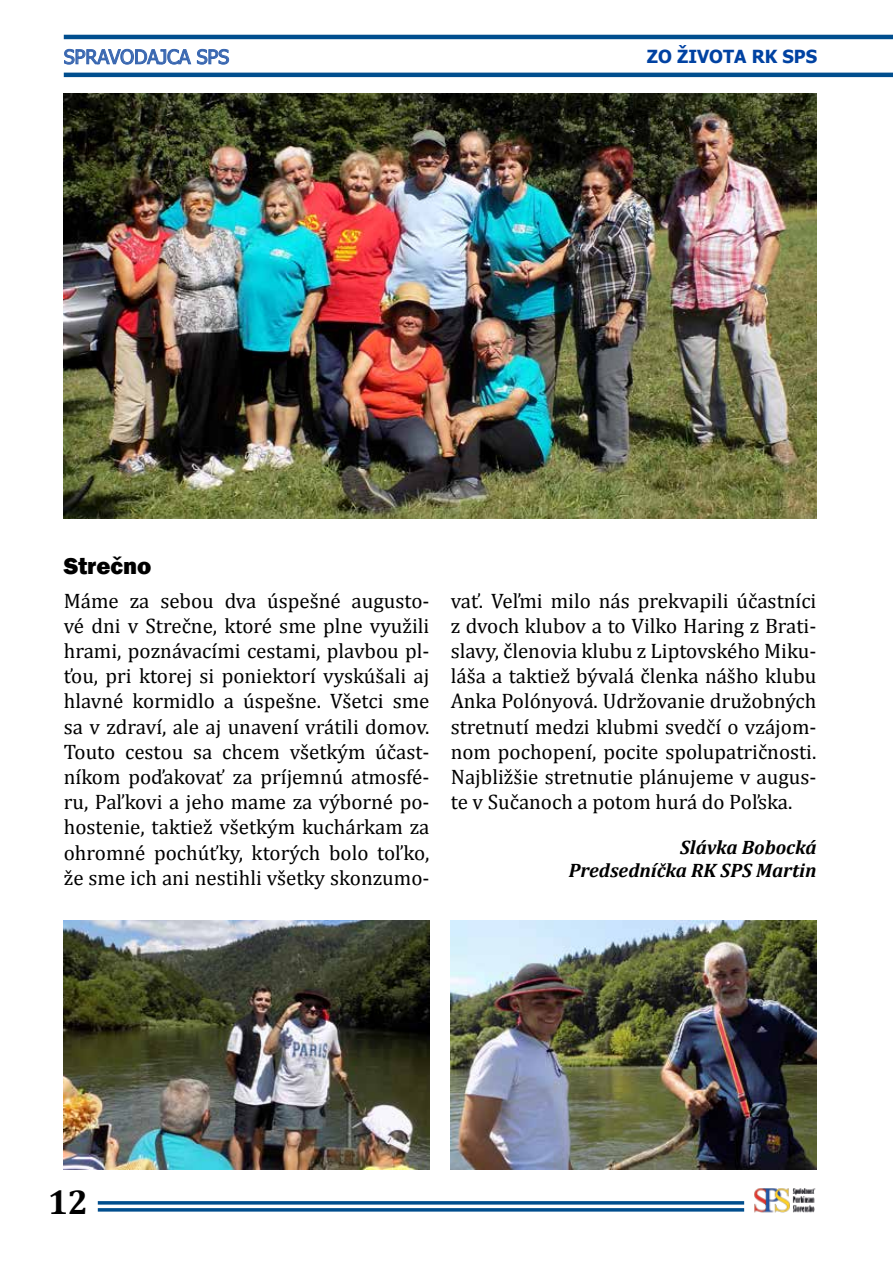
<style>
.page{position:relative;width:893px;height:1263px;background:#fff}
.page>*{position:absolute;margin:0;border:0;box-sizing:border-box;transform-origin:0 0}
.t1{font:700 34.5px "Cambria";color:#000}
.t2{font:800 24px "Franklin Gothic";color:#000}
.t3{font:21px/25.2px "Cambria";color:#000;text-align:justify}
.t4{font:italic 700 19.5px/23.4px "Cambria";color:#000;text-align:right}
.t5{font:19.5px "Tahoma";color:#3866b0}
.t6{font:700 18px "Tahoma";color:#0042a2}
</style>
<div class="page">
<svg style="left:64px;top:49px;width:127px;height:16px"></svg>
<svg style="left:197px;top:49px;width:32px;height:16px"></svg>
<img style="left:64px;top:94px;width:752px;height:425px">
<img style="left:64px;top:920px;width:365px;height:249px">
<img style="left:451px;top:920px;width:365px;height:249px">
<hr style="left:98px;top:1201px;width:646px;height:3px;background:#004e8e">
<hr style="left:98px;top:1208px;width:646px;height:3px;background:#004e8e">
<img style="left:754px;top:1188px;width:62px;height:25px">
<hr style="left:64px;top:35px;width:829px;height:4px;background:#004e8e">
<hr style="left:64px;top:73px;width:829px;height:4px;background:#004e8e">
<p class="t5" style="left:64px;top:44px;width:167px">SPRAVODAJCA SPS</p>
<p class="t6" style="left:647px;top:43px;width:172px">ZO ŽIVOTA RK SPS</p>
<p class="t2" style="left:64px;top:550px;width:89px">Strečno</p>
<p class="t3" style="left:64px;top:588px;width:367px">Máme za sebou dva úspešné augusto&shy;vé dni v Strečne, ktoré sme plne využili hrami, poznávacími cestami, plavbou pl&shy;ťou, pri ktorej si poniektorí vyskúšali aj hlavné kormidlo a úspešne. Všetci sme sa v zdraví, ale aj unavení vrátili domov.<br>Touto cestou sa chcem všetkým účast&shy;níkom poďakovať za príjemnú atmosfé&shy;ru, Paľkovi a jeho mame za výborné po&shy;hostenie, taktiež všetkým kuchárkam za ohromné pochúťky, ktorých bolo toľko, že sme ich ani nestihli všetky skonzumo-</p>
<p class="t3" style="left:451px;top:588px;width:367px">vať. Veľmi milo nás prekvapili účastníci z dvoch klubov a to Vilko Haring z Brati&shy;slavy, členovia klubu z Liptovského Miku&shy;láša a taktiež bývalá členka nášho klubu Anka Polónyová. Udržovanie družobných stretnutí medzi klubmi svedčí o vzájom&shy;nom pochopení, pocite spolupatričnosti.<br>Najbližšie stretnutie plánujeme v augus&shy;te v Sučanoch a potom hurá do Poľska.</p>
<p class="t4" style="left:569px;top:835px;width:249px">Slávka Bobocká<br>Predsedníčka RK SPS Martin</p>
<h1 class="t1" style="left:48px;top:1178px;width:42px">12</h1>
</div>
